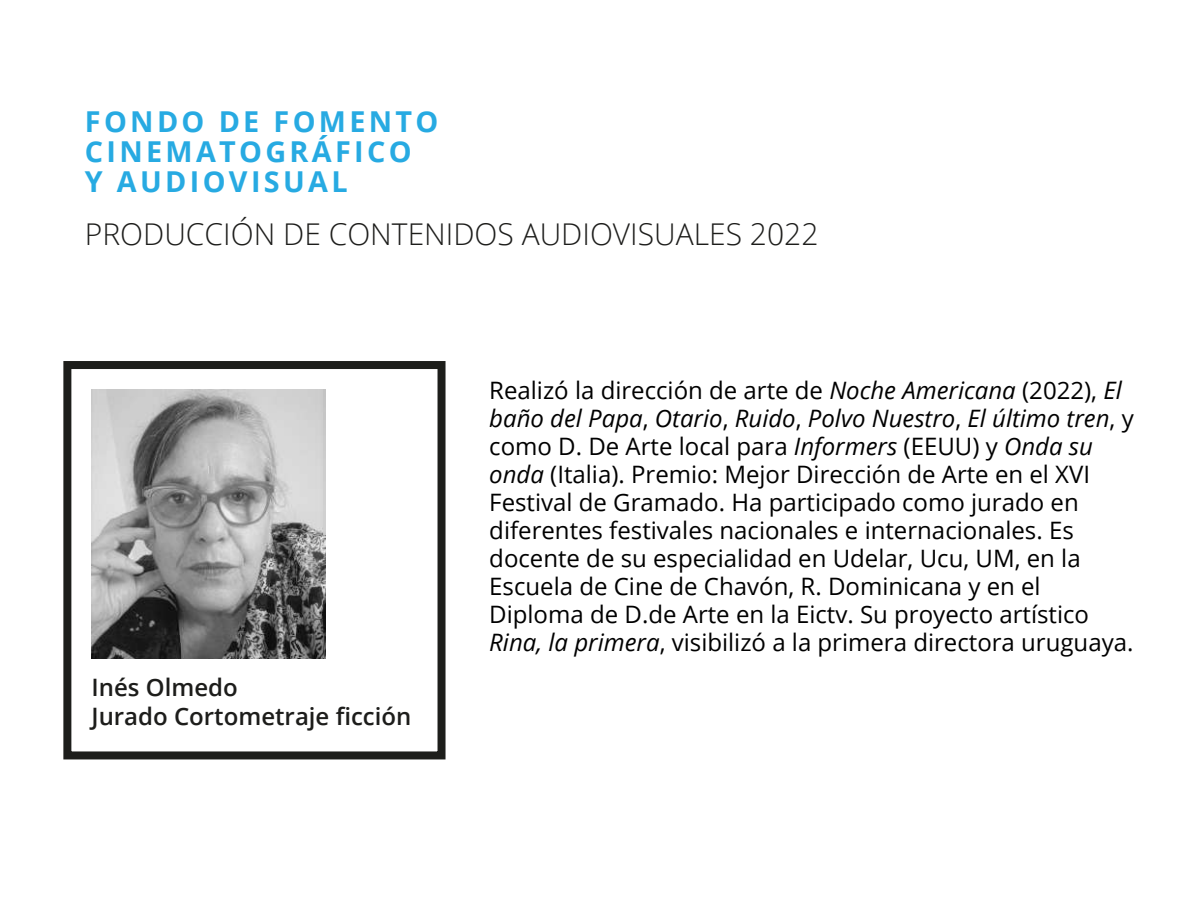
<style>
.page{position:relative;width:1191px;height:898px;background:#fff}
.page>*{position:absolute;margin:0;border:0;box-sizing:border-box;transform-origin:0 0}
.t1{font:300 30px "Open Sans";color:#1d1d1b}
.t2{font:700 28.8px/30px "Open Sans";letter-spacing:.115em;color:#27aae2}
.t3{font:24px/28px "Open Sans";color:#000}
.t4{font:600 24px/28.8px "Open Sans";color:#1d1d1b}
.s1{font-style:italic}
</style>
<div class="page">
<div style="left:63px;top:361px;width:382px;height:398px;border:8px solid #1d1e1b"></div>
<img style="left:91px;top:389px;width:234px;height:269px">
<p class="t2" style="left:85px;top:106px;width:355px">FONDO DE FOMENTO<br>CINEMATOGRÁFICO<br>Y AUDIOVISUAL</p>
<p class="t1" style="left:85px;top:214px;width:735px">PRODUCCIÓN DE CONTENIDOS AUDIOVISUALES 2022</p>
<p class="t4" style="left:91px;top:672px;width:321px">Inés Olmedo<br>Jurado Cortometraje ficción</p>
<p class="t3" style="left:489px;top:376px;width:646px">Realizó la dirección de arte de <span class="s1">Noche Americana</span> (2022), <span class="s1">El baño del Papa</span>, <span class="s1">Otario</span>, <span class="s1">Ruido</span>, <span class="s1">Polvo Nuestro</span>, <span class="s1">El último tren</span>, y como D. De Arte local para <span class="s1">Informers</span> (EEUU) y <span class="s1">Onda su onda</span> (Italia). Premio: Mejor Dirección de Arte en el XVI Festival de Gramado. Ha participado como jurado en diferentes festivales nacionales e internacionales. Es docente de su especialidad en Udelar, Ucu, UM, en la Escuela de Cine de Chavón, R. Dominicana y en el Diploma de D.de Arte en la Eictv. Su proyecto artístico <span class="s1">Rina, la primera</span>, visibilizó a la primera directora uruguaya.</p>
</div>
